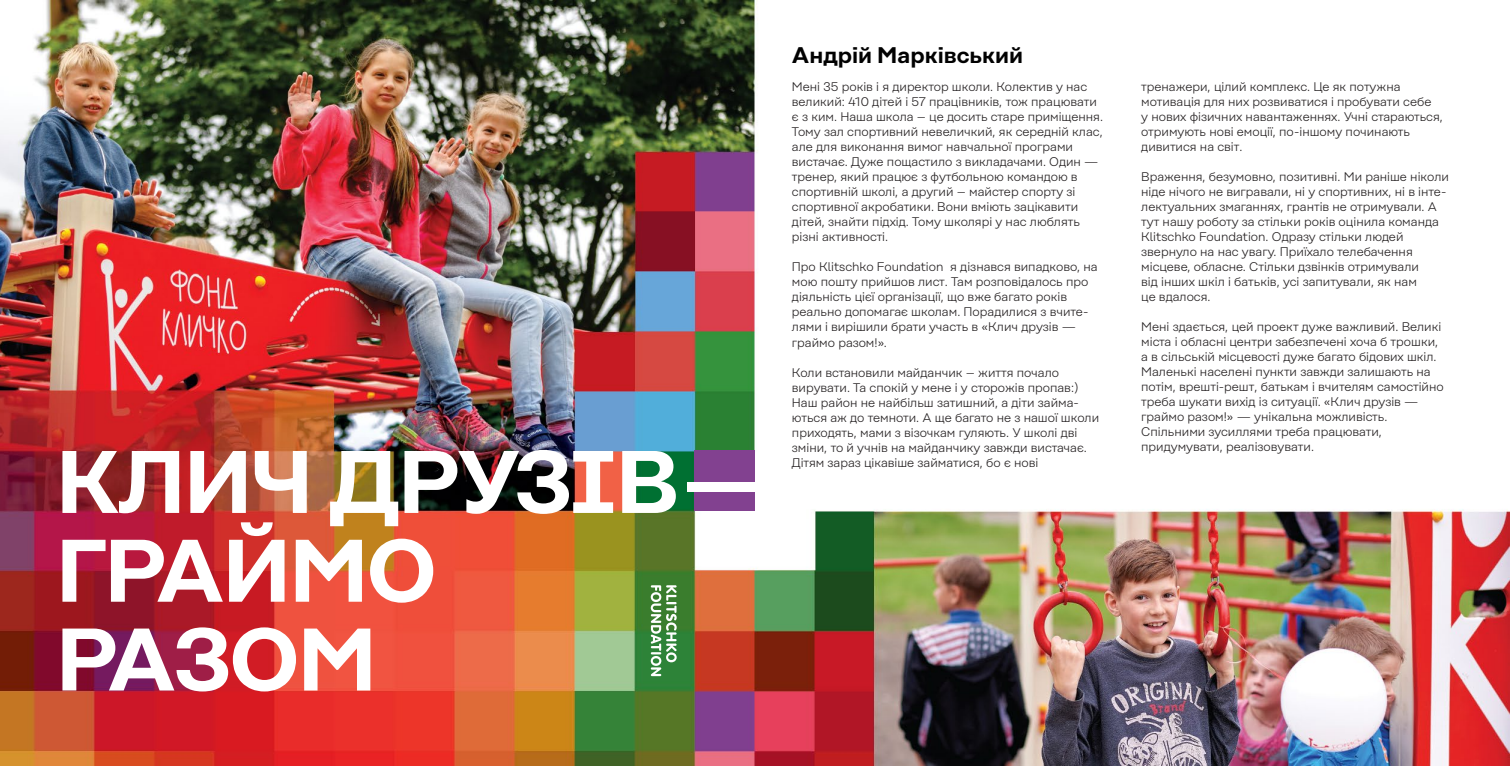
<style>
.page{position:relative;width:1510px;height:766px;background:#fff}
.page>*{position:absolute;margin:0;border:0;box-sizing:border-box;transform-origin:0 0}
.t1{font:600 88.5px/88.8px "Rational";letter-spacing:-.025em;color:#fff}
.t2{font:600 22.5px "Rational";color:#010101}
.t3{font:300 12.5px/15px "Rational";color:#231f20}
</style>
<div class="page">
<img style="left:0;top:0;width:1509px;height:765px">
<div style="left:694px;top:450px;width:60px;height:60px;background:#824190"></div>
<svg style="left:651px;top:585px;width:25px;height:91px"></svg>
<svg style="left:1367px;top:124px;width:45px;height:65px"></svg>
<svg style="left:1374px;top:205px;width:26px;height:90px"></svg>
<h1 class="t1" style="left:56px;top:436px;width:726px">КЛИЧ ДРУЗІВ—<br>ГРАЙМО<br>РАЗОМ</h1>
<h2 class="t2" style="left:792px;top:41px;width:233px">Андрій Марківський</h2>
<p class="t3" style="left:792px;top:79px;width:313px">Мені 35 років і я директор школи. Колектив у нас великий: 410 дітей і 57 працівників, тож працювати є з ким. Наша школа – це досить старе приміщення.<br>Тому зал спортивний невеличкий, як середній клас, але для виконання вимог навчальної програми вистачає. Дуже пощастило з викладачами. Один — тренер, який працює з футбольною командою в спортивній школі, а другий – майстер спорту зі спортивної акробатики. Вони вміють зацікавити дітей, знайти підхід. Тому школярі у нас люблять різні активності.</p>
<p class="t3" style="left:792px;top:259px;width:307px">Про Klitschko Foundation я дізнався випадково, на мою пошту прийшов лист. Там розповідалось про діяльність цієї організації, що вже багато років реально допомагає школам. Порадилися з вчите&shy;лями і вирішили брати участь в «Клич друзів — граймо разом!».</p>
<p class="t3" style="left:792px;top:364px;width:309px">Коли встановили майданчик – життя почало вирувати. Та спокій у мене і у сторожів пропав:)<br>Наш район не найбільш затишний, а діти займа&shy;ються аж до темноти. А ще багато не з нашої школи приходять, мами з візочкам гуляють. У школі дві зміни, то й учнів на майданчику завжди вистачає.<br>Дітям зараз цікавіше займатися, бо є нові</p>
<p class="t3" style="left:1141px;top:79px;width:303px">тренажери, цілий комплекс. Це як потужна мотивація для них розвиватися і пробувати себе<br>у нових фізичних навантаженнях. Учні стараються, отримують нові емоції, по-іншому починають дивитися на світ.</p>
<p class="t3" style="left:1141px;top:169px;width:309px">Враження, безумовно, позитивні. Ми раніше ніколи ніде нічого не вигравали, ні у спортивних, ні в інте&shy;лектуальних змаганнях, грантів не отримували. А тут нашу роботу за стільки років оцінила команда Klitschko Foundation. Одразу стільки людей звернуло на нас увагу. Приїхало телебачення місцеве, обласне. Стільки дзвінків отримували<br>від інших шкіл і батьків, усі запитували, як нам<br>це вдалося.</p>
<p class="t3" style="left:1141px;top:319px;width:304px">Мені здається, цей проект дуже важливий. Великі міста і обласні центри забезпечені хоча б трошки, а в сільській місцевості дуже багато бідових шкіл.<br>Маленькі населені пункти завжди залишають на потім, врешті-решт, батькам і вчителям самостійно треба шукати вихід із ситуації. «Клич друзів — граймо разом!» — унікальна можливість.<br>Спільними зусиллями треба працювати, придумувати, реалізовувати.</p>
</div>
